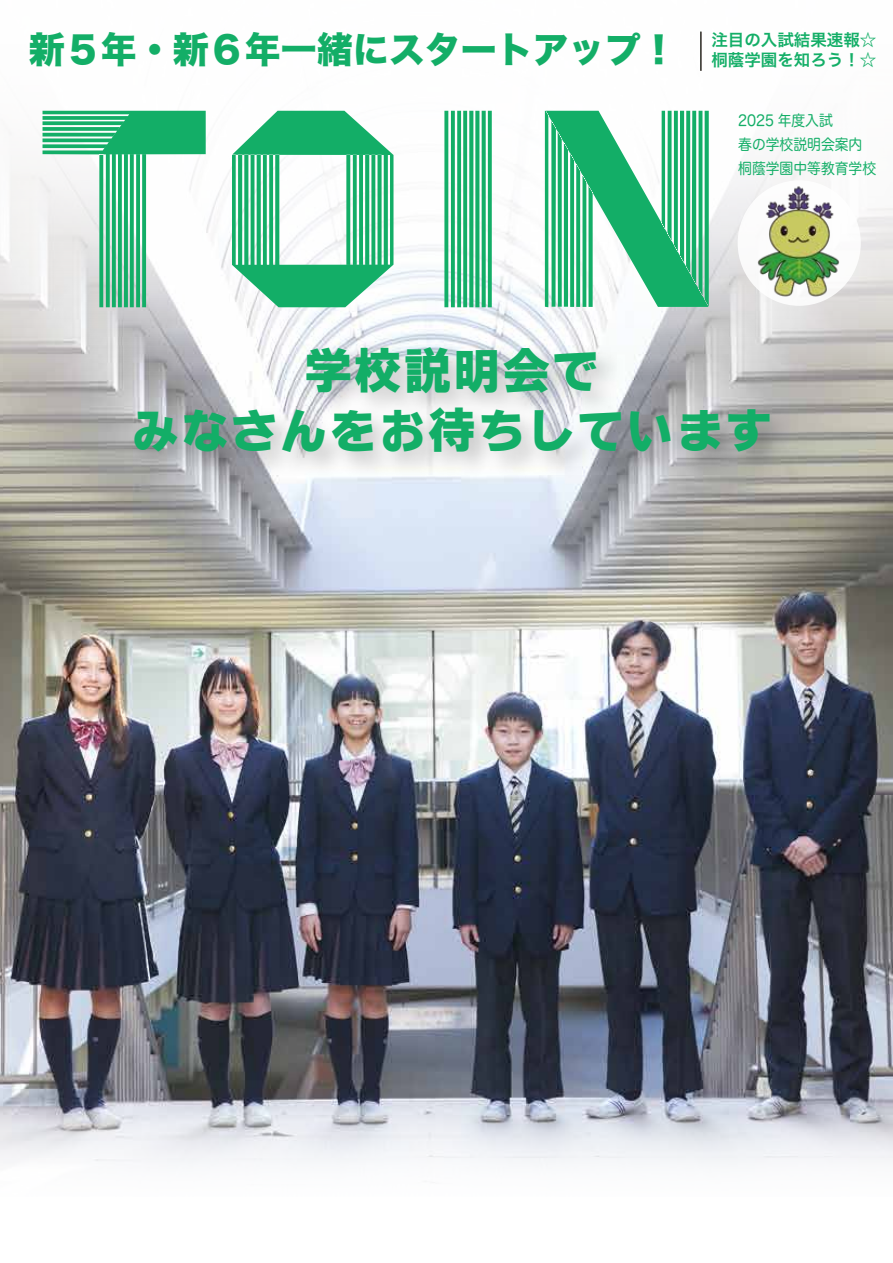
<style>
.page{position:relative;width:893px;height:1263px;background:#fff}
.page>*{position:absolute;margin:0;border:0;box-sizing:border-box;transform-origin:0 0}
.t1{font:196.5px "Ridge";color:#13ae67;scale:1.1 1}
.t2{font:49.5px/60.6px "sbgoteb";color:#13ae67;text-align:center}
.t3{font:36px "Hira Kaku Std W8";color:#13ae67}
.t4{font:16.5px "Hira Kaku Pro W6";color:#13ae67}
.t5{font:15px/23.9px "Hira Maru Pro W4";color:#13ae67;scale:.92 1}
</style>
<div class="page">
<img style="left:0;top:374px;width:893px;height:738px">
<svg style="left:0;top:31px;width:893px;height:343px"></svg>
<div style="left:738px;top:180px;width:123px;height:126px;background:#fff;border-radius:50%"></div>
<img style="left:754px;top:182px;width:88px;height:117px">
<hr style="left:700px;top:32px;width:2px;height:39px;background:#221815">
<svg style="left:0;top:1112px;width:893px;height:51px"></svg>
<img style="left:118px;top:333px;width:689px;height:155px">
<p class="t3" style="left:29px;top:29px;width:849px">新５年・新６年一緒にスタートアップ！ <sup>注目の入試結果速報☆</sup></p>
<p class="t4" style="left:711px;top:45px;width:166px">桐蔭学園を知ろう！☆</p>
<h1 class="t1" style="left:43px;top:111px;width:623px">TOIN</h1>
<p class="t5" style="left:738px;top:108px;width:151px">2025 年度入試<br>春の学校説明会案内桐蔭学園中等教育学校</p>
<h2 class="t2" style="left:131px;top:339px;width:645px">学校説明会で<br>みなさんをお待ちしています</h2>
</div>
